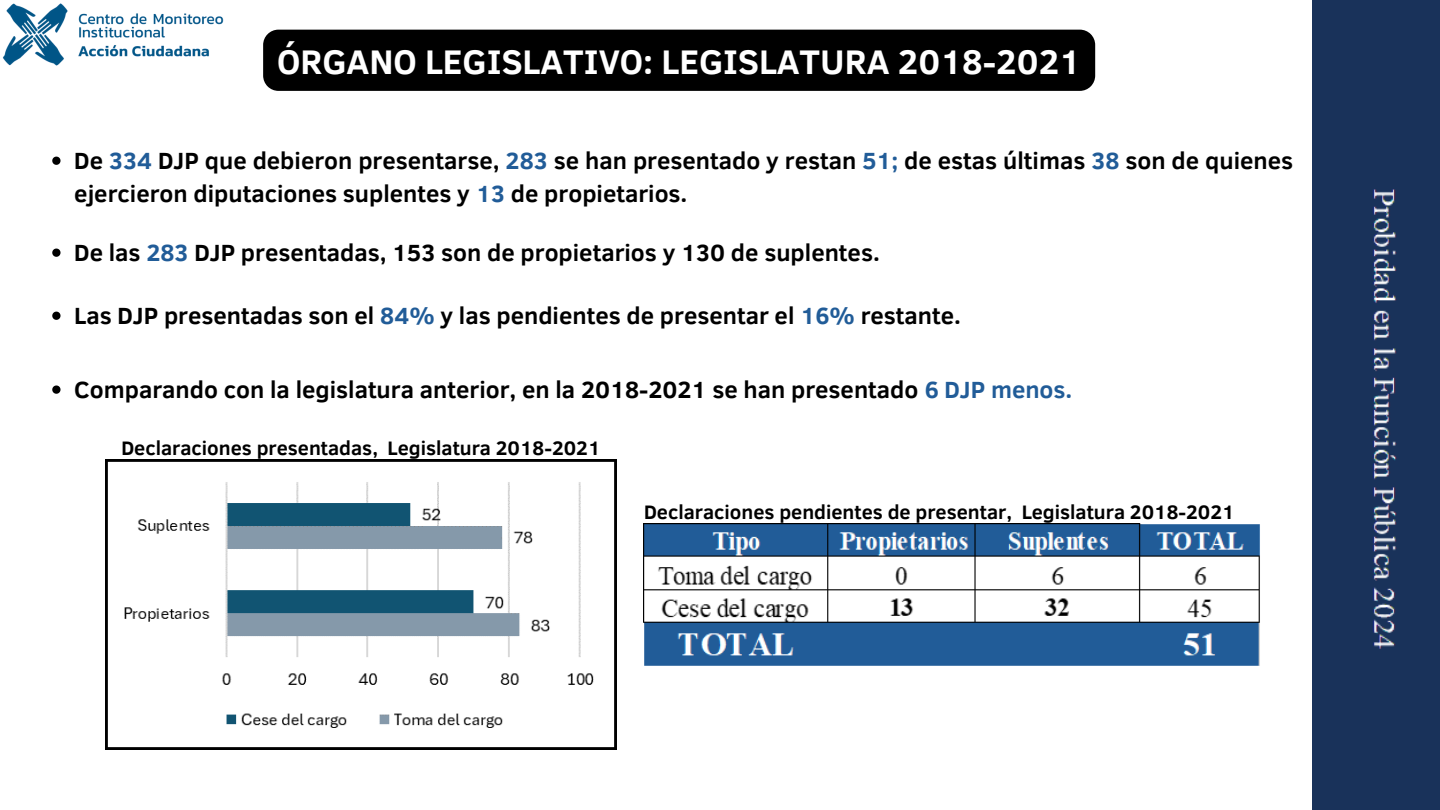
<style>
.page{position:relative;width:1440px;height:810px;background:#fff}
.page>*{position:absolute;margin:0;border:0;box-sizing:border-box;transform-origin:0 0}
.t1{font:700 35px "Clear Sans";color:#fff}
.t2{font:700 24px/33px "Clear Sans";color:#000}
.t3{font:700 20px "Clear Sans";color:#000}
.s1{color:#215c98}
</style>
<div class="page">
<div style="left:1312px;top:0;width:128px;height:810px;background:#19325a"></div>
<img style="left:1340px;top:148px;width:72px;height:544px">
<img style="left:2px;top:3px;width:222px;height:63px">
<img style="left:105px;top:459px;width:512px;height:291px">
<img style="left:644px;top:524px;width:616px;height:142px">
<div style="left:263px;top:30px;width:832px;height:61px;background:#000"></div>
<svg style="left:52px;top:157px;width:9px;height:8px"></svg>
<svg style="left:52px;top:249px;width:9px;height:8px"></svg>
<svg style="left:52px;top:312px;width:9px;height:8px"></svg>
<svg style="left:52px;top:386px;width:9px;height:8px"></svg>
<p class="t1" style="left:277px;top:36px;width:806px">ÓRGANO LEGISLATIVO: LEGISLATURA 2018-2021</p>
<p class="t2" style="left:74px;top:142px;width:1220px">De <span class="s1">334</span> DJP que debieron presentarse, <span class="s1">283</span> se han presentado y restan <span class="s1">51;</span> de estas últimas <span class="s1">38</span> son de quienes ejercieron diputaciones suplentes y <span class="s1">13</span> de propietarios.</p>
<p class="t2" style="left:74px;top:234px;width:807px">De las <span class="s1">283</span> DJP presentadas, 153 son de propietarios y 130 de suplentes.</p>
<p class="t2" style="left:74px;top:297px;width:888px">Las DJP presentadas son el <span class="s1">84%</span> y las pendientes de presentar el <span class="s1">16%</span> restante.</p>
<p class="t2" style="left:74px;top:371px;width:1000px">Comparando con la legislatura anterior, en la 2018-2021 se han presentado <span class="s1">6 DJP menos.</span></p>
<p class="t3" style="left:121px;top:433px;width:481px">Declaraciones presentadas, Legislatura 2018-2021</p>
<p class="t3" style="left:644px;top:498px;width:592px">Declaraciones pendientes de presentar, Legislatura 2018-2021</p>
</div>
